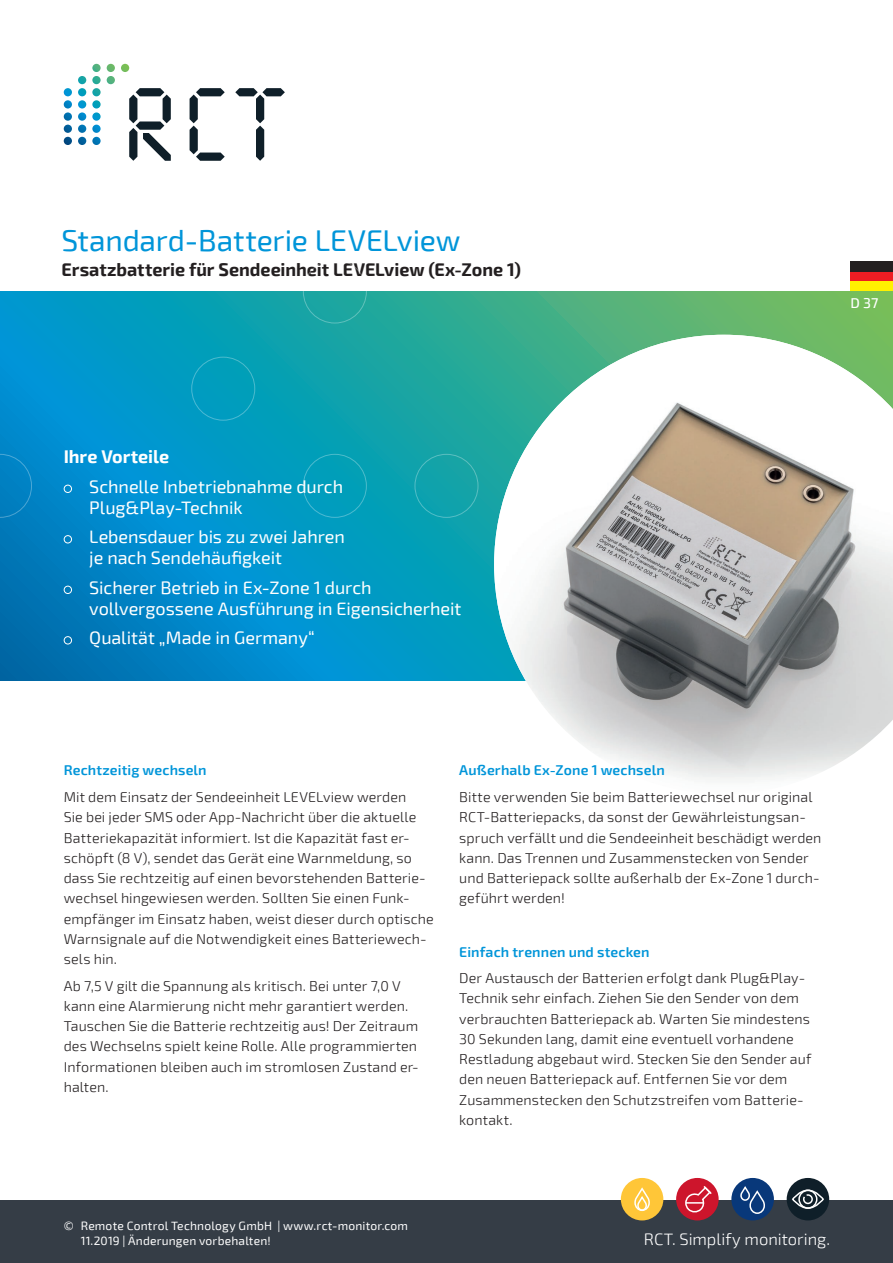
<style>
.page{position:relative;width:893px;height:1263px;background:#fff}
.page>*{position:absolute;margin:0;border:0;box-sizing:border-box;transform-origin:0 0}
.t1{font:30px "Exo 2";color:#0095d9}
.t2{font:18px/21px "Exo 2";letter-spacing:-.005em;color:#fff}
.t3{font:700 18px "Exo 2";color:#231f20}
.t4{font:700 18px "Exo 2";letter-spacing:-.005em;color:#fff}
.t5{font:300 16.5px "Exo 2";color:#fff}
.t6{font:300 14.25px/20.2px "Exo 2";letter-spacing:.005em;color:#231f20}
.t7{font:600 14.25px "Exo 2";letter-spacing:.01em;color:#0095d9}
.t8{font:500 14.25px "Exo 2";color:#fff}
.t9{font:12px/15px "Exo 2";letter-spacing:.015em;color:#fff}
</style>
<div class="page">
<div style="left:0;top:1200px;width:893px;height:63px;background:#353d46"></div>
<svg style="left:64px;top:64px;width:221px;height:97px"></svg>
<div style="left:850px;top:262px;width:43px;height:10px;background:#231f20"></div>
<div style="left:850px;top:272px;width:43px;height:9px;background:#ee1d23"></div>
<div style="left:850px;top:281px;width:43px;height:10px;background:#fff101"></div>
<svg style="left:0;top:291px;width:893px;height:389px;background:#0d99b7"></svg>
<div style="left:731px;top:1178px;width:43px;height:42px;background:#08387a;border-radius:50%"></div>
<svg style="left:740px;top:1187px;width:25px;height:27px"></svg>
<div style="left:787px;top:1178px;width:42px;height:42px;background:#0f1f29;border-radius:50%"></div>
<div style="left:792px;top:1189px;width:32px;height:20px;border:2px solid #fff;border-radius:50%"></div>
<div style="left:798px;top:1189px;width:19px;height:20px;border:2px solid #fff;border-radius:50%"></div>
<svg style="left:802px;top:1193px;width:12px;height:12px"></svg>
<div style="left:621px;top:1178px;width:42px;height:42px;background:#ffc638;border-radius:50%"></div>
<svg style="left:634px;top:1189px;width:16px;height:22px"></svg>
<div style="left:676px;top:1178px;width:43px;height:42px;background:#cd152c;border-radius:50%"></div>
<svg style="left:685px;top:1184px;width:28px;height:31px"></svg>
<img style="left:494px;top:335px;width:399px;height:445px">
<div style="left:64px;top:485px;width:8px;height:8px;border:1px solid #fff;border-radius:50%"></div>
<div style="left:64px;top:535px;width:8px;height:8px;border:1px solid #fff;border-radius:50%"></div>
<div style="left:64px;top:586px;width:8px;height:8px;border:1px solid #fff;border-radius:50%"></div>
<div style="left:64px;top:636px;width:8px;height:8px;border:1px solid #fff;border-radius:50%"></div>
<svg style="left:0;top:454px;width:32px;height:64px;background:#0382c3"></svg>
<div style="left:191px;top:357px;width:64px;height:64px;border:1px solid #fff;border-radius:50%"></div>
<div style="left:303px;top:260px;width:64px;height:63px;border:1px solid #fff;border-radius:50%"></div>
<div style="left:303px;top:454px;width:64px;height:64px;border:1px solid #fff;border-radius:50%"></div>
<div style="left:415px;top:454px;width:63px;height:64px;border:1px solid #fff;border-radius:50%"></div>
<h1 class="t1" style="left:62px;top:223px;width:401px">Standard-Batterie LEVELview</h1>
<p class="t3" style="left:62px;top:259px;width:461px">Ersatzbatterie für Sendeeinheit LEVELview (Ex-Zone 1)</p>
<p class="t8" style="left:850px;top:294px;width:30px">D 37</p>
<p class="t4" style="left:64px;top:446px;width:107px">Ihre Vorteile</p>
<p class="t2" style="left:89px;top:476px;width:255px">Schnelle Inbetriebnahme durch<br>Plug&amp;Play-Technik</p>
<p class="t2" style="left:89px;top:527px;width:257px">Lebensdauer bis zu zwei Jahren je nach Sendehäufigkeit</p>
<p class="t2" style="left:89px;top:577px;width:374px">Sicherer Betrieb in Ex-Zone 1 durch vollvergossene Ausführung in Eigensicherheit</p>
<p class="t2" style="left:89px;top:628px;width:227px">Qualität „Made in Germany“</p>
<p class="t7" style="left:64px;top:762px;width:144px">Rechtzeitig wechseln</p>
<p class="t6" style="left:64px;top:787px;width:371px">Mit dem Einsatz der Sendeeinheit LEVELview werden<br>Sie bei jeder SMS oder App-Nachricht über die aktuelle Batteriekapazität informiert. Ist die Kapazität fast er&shy;schöpft (8 V), sendet das Gerät eine Warnmeldung, so dass Sie rechtzeitig auf einen bevorstehenden Batterie&shy;wechsel hingewiesen werden. Sollten Sie einen Funk&shy;empfänger im Einsatz haben, weist dieser durch optische Warnsignale auf die Notwendigkeit eines Batteriewech&shy;sels hin.</p>
<p class="t6" style="left:64px;top:976px;width:357px">Ab 7,5 V gilt die Spannung als kritisch. Bei unter 7,0 V kann eine Alarmierung nicht mehr garantiert werden.<br>Tauschen Sie die Batterie rechtzeitig aus! Der Zeitraum des Wechselns spielt keine Rolle. Alle programmierten Informationen bleiben auch im stromlosen Zustand er&shy;halten.</p>
<p class="t7" style="left:459px;top:762px;width:207px">Außerhalb Ex-Zone 1 wechseln</p>
<p class="t6" style="left:459px;top:787px;width:364px">Bitte verwenden Sie beim Batteriewechsel nur original RCT-Batteriepacks, da sonst der Gewährleistungsan&shy;spruch verfällt und die Sendeeinheit beschädigt werden kann. Das Trennen und Zusammenstecken von Sender und Batteriepack sollte außerhalb der Ex-Zone 1 durch&shy;geführt werden!</p>
<p class="t7" style="left:459px;top:943px;width:192px">Einfach trennen und stecken</p>
<p class="t6" style="left:459px;top:968px;width:354px">Der Austausch der Batterien erfolgt dank Plug&amp;Play-Technik sehr einfach. Ziehen Sie den Sender von dem verbrauchten Batteriepack ab. Warten Sie mindestens 30 Sekunden lang, damit eine eventuell vorhandene Restladung abgebaut wird. Stecken Sie den Sender auf den neuen Batteriepack auf. Entfernen Sie vor dem Zusammenstecken den Schutzstreifen vom Batterie&shy;kontakt.</p>
<p class="t9" style="left:81px;top:1218px;width:329px;text-indent:-17px">© Remote Control Technology GmbH | www.rct-monitor.com<br>11.2019 | Änderungen vorbehalten!</p>
<p class="t5" style="left:644px;top:1229px;width:188px">RCT. Simplify monitoring.</p>
</div>
